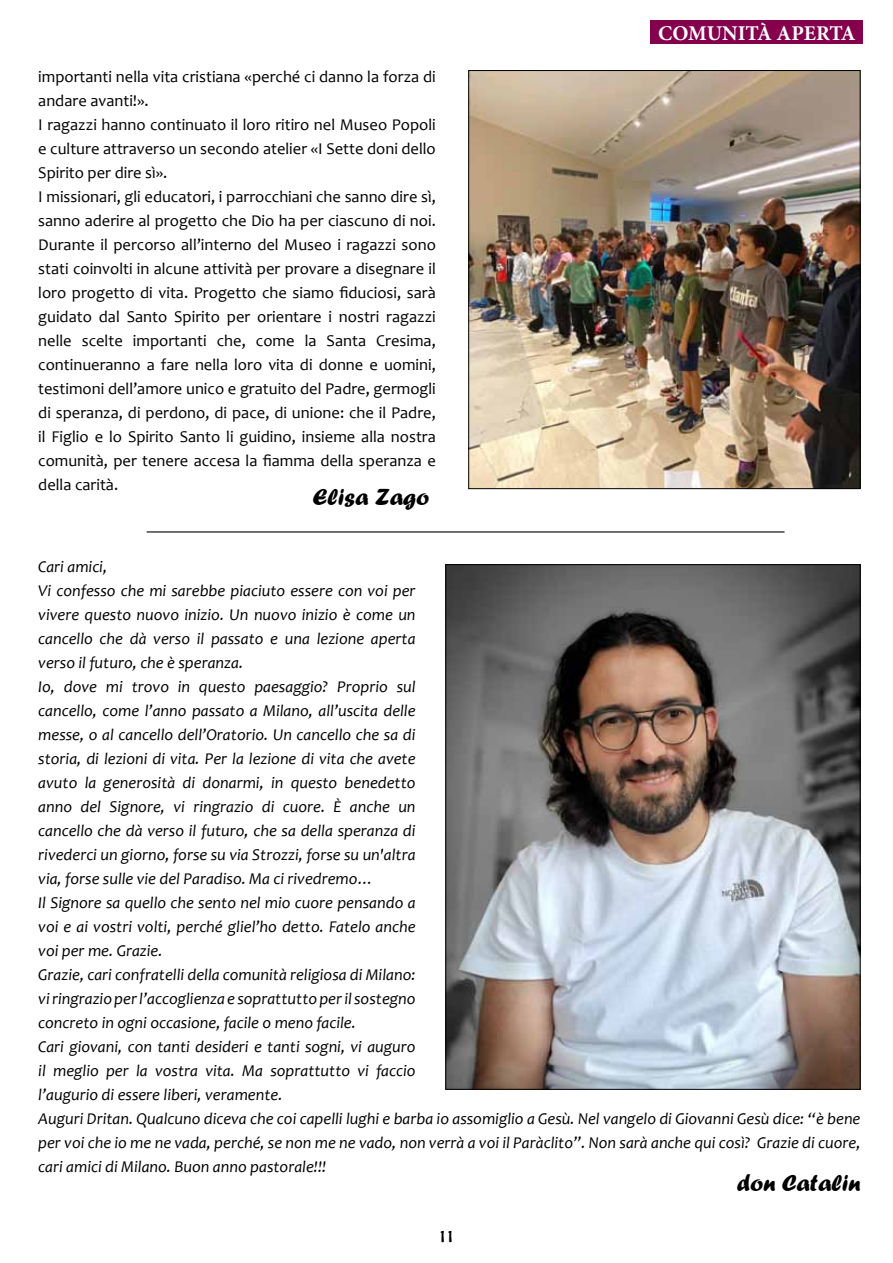
<style>
.page{position:relative;width:893px;height:1263px;background:#fff}
.page>*{position:absolute;margin:0;border:0;box-sizing:border-box;transform-origin:0 0}
.t1{font:24px "Forte";color:#000}
.t2{font:700 21px "Minion Pro";color:#fff}
.t3{font:italic 16.5px/24px "Candara";color:#000}
.t4{font:16.5px/24px "Candara";color:#000}
.t5{font:13.5px "Hobo Std";color:#000}
</style>
<div class="page">
<div style="left:651px;top:21px;width:212px;height:23px;background:#85004d"></div>
<img style="left:470px;top:72px;width:388px;height:415px">
<img style="left:447px;top:566px;width:411px;height:522px">
<hr style="left:147px;top:531px;width:637px;height:1px;background:#000">
<p class="t4" style="left:38px;top:65px;width:399px">importanti nella vita cristiana «perché ci danno la forza di andare avanti!».<br>I ragazzi hanno continuato il loro ritiro nel Museo Popoli e culture attraverso un secondo atelier «I Sette doni dello Spirito per dire sì».<br>I missionari, gli educatori, i parrocchiani che sanno dire sì, sanno aderire al progetto che Dio ha per ciascuno di noi.<br>Durante il percorso all’interno del Museo i ragazzi sono stati coinvolti in alcune attività per provare a disegnare il loro progetto di vita. Progetto che siamo fiduciosi, sarà guidato dal Santo Spirito per orientare i nostri ragazzi nelle scelte importanti che, come la Santa Cresima, continueranno a fare nella loro vita di donne e uomini, testimoni dell’amore unico e gratuito del Padre, germogli di speranza, di perdono, di pace, di unione: che il Padre, il Figlio e lo Spirito Santo li guidino, insieme alla nostra comunità, per tenere accesa la fiamma della speranza e della carità.</p>
<h1 class="t1" style="left:313px;top:483px;width:118px">Elisa Zago</h1>
<p class="t2" style="left:658px;top:18px;width:199px">COMUNITÀ APERTA</p>
<p class="t3" style="left:38px;top:554px;width:824px">Cari amici,<br>Vi confesso che mi sarebbe piaciuto essere con voi per<br>vivere questo nuovo inizio. Un nuovo inizio è come un<br>cancello che dà verso il passato e una lezione aperta<br>verso il futuro, che è speranza.<br>Io, dove mi trovo in questo paesaggio? Proprio sul<br>cancello, come l’anno passato a Milano, all’uscita delle<br>messe, o al cancello dell’Oratorio. Un cancello che sa di<br>storia, di lezioni di vita. Per la lezione di vita che avete<br>avuto la generosità di donarmi, in questo benedetto<br>anno del Signore, vi ringrazio di cuore. È anche un<br>cancello che dà verso il futuro, che sa della speranza di<br>rivederci un giorno, forse su via Strozzi, forse su un'altra<br>via, forse sulle vie del Paradiso. Ma ci rivedremo…<br>Il Signore sa quello che sento nel mio cuore pensando a<br>voi e ai vostri volti, perché gliel’ho detto. Fatelo anche<br>voi per me. Grazie.<br>Grazie, cari confratelli della comunità religiosa di Milano:<br>vi ringrazio per l’accoglienza e soprattutto per il sostegno<br>concreto in ogni occasione, facile o meno facile.<br>Cari giovani, con tanti desideri e tanti sogni, vi auguro<br>il meglio per la vostra vita. Ma soprattutto vi faccio<br>l’augurio di essere liberi, veramente.<br>Auguri Dritan. Qualcuno diceva che coi capelli lughi e barba io assomiglio a Gesù. Nel vangelo di Giovanni Gesù dice: “è bene per voi che io me ne vada, perché, se non me ne vado, non verrà a voi il Paràclito”. Non sarà anche qui così? Grazie di cuore, cari amici di Milano. Buon anno pastorale!!!</p>
<h1 class="t1" style="left:737px;top:1169px;width:125px">don Catalin</h1>
<p class="t5" style="left:439px;top:1227px;width:17px">11</p>
</div>
